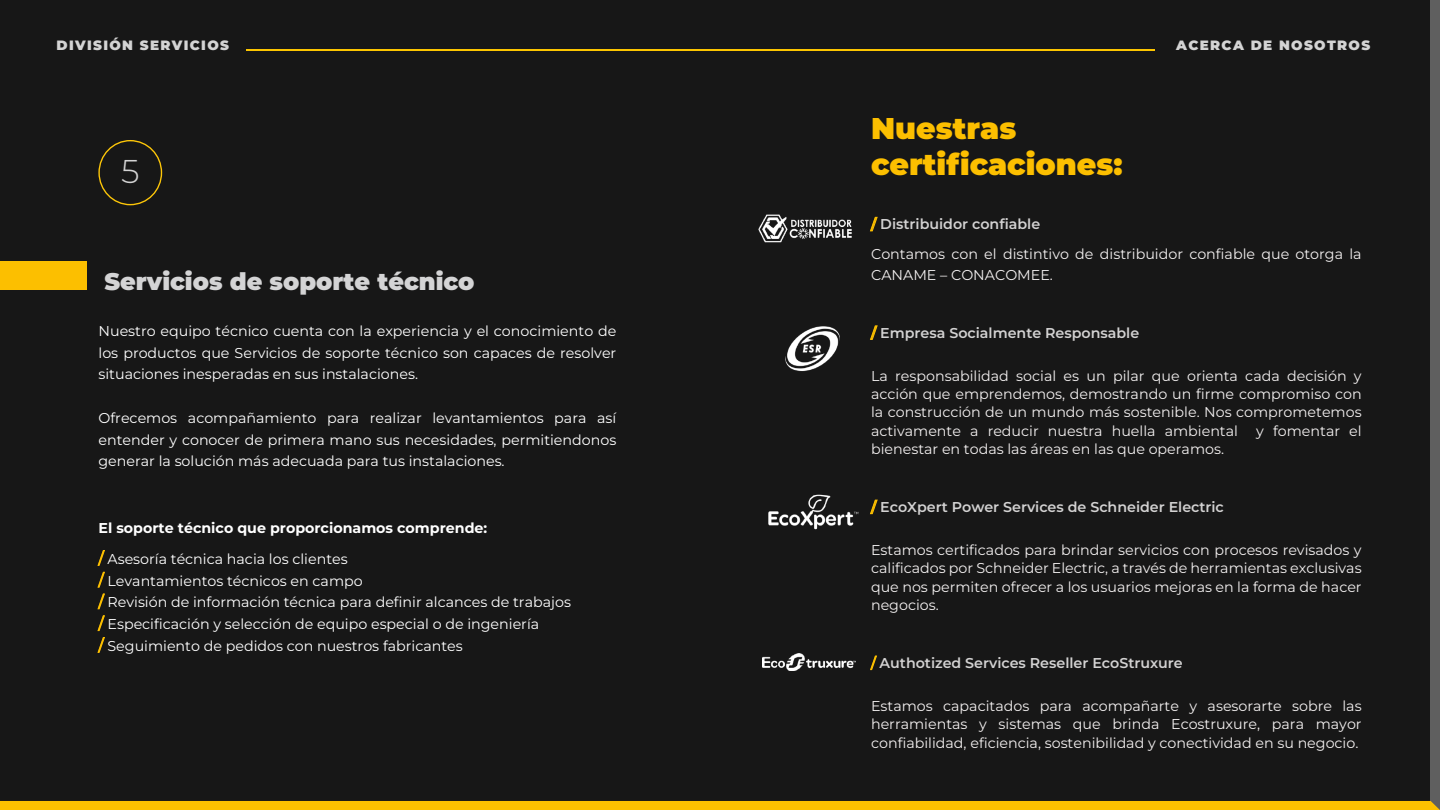
<style>
.page{position:relative;width:1440px;height:810px;background:#fff}
.page>*{position:absolute;margin:0;border:0;box-sizing:border-box;transform-origin:0 0}
.t1{font:300 32.92px "Montserrat";color:#d3d3d3}
.t2{font:900 30px/36px "Montserrat";color:#fcbf00}
.t3{font:900 24px "Montserrat";color:#d4d4d5}
.t4{font:14.25px/18.4px "Montserrat";color:#f3f0f0;text-align:justify}
.t5{font:14.25px/21.8px "Montserrat";color:#fff;text-align:justify}
.t6{font:600 14.25px "Montserrat";color:#d3d2d2}
.t7{font:700 14.25px "Montserrat";color:#fff}
.t8{font:900 13.5px "Montserrat";letter-spacing:.1em;color:#d4d4d4}
.s1{font-size:15.75px;color:#fcbf00}
.s2{font-weight:600;color:#fbbe00}
.s3{font-weight:600;color:#d3d2d2}
.s4{color:#fbbe00}
.s5{font-weight:400;color:#fbbe00}
</style>
<div class="page">
<div style="left:720px;top:0;width:720px;height:810px;background:#171717"></div>
<div style="left:0;top:0;width:720px;height:810px;background:#171717"></div>
<div style="left:1431px;top:0;width:9px;height:810px;background:#5f5f5f"></div>
<div style="left:0;top:801px;width:1440px;height:9px;background:#fdc100"></div>
<div style="left:0;top:261px;width:87px;height:29px;background:#fcbf00"></div>
<div style="left:98px;top:140px;width:64px;height:65px;border:1px solid #fdc608;border-radius:50%"></div>
<svg style="left:97px;top:550px;width:8px;height:16px"></svg>
<svg style="left:97px;top:572px;width:8px;height:59px"></svg>
<svg style="left:97px;top:637px;width:8px;height:16px"></svg>
<svg style="left:870px;top:216px;width:8px;height:16px"></svg>
<svg style="left:870px;top:325px;width:8px;height:15px"></svg>
<svg style="left:870px;top:499px;width:8px;height:16px"></svg>
<svg style="left:870px;top:655px;width:7px;height:16px"></svg>
<img style="left:785px;top:326px;width:55px;height:45px">
<img style="left:768px;top:494px;width:91px;height:36px">
<img style="left:789px;top:219px;width:63px;height:20px">
<img style="left:763px;top:653px;width:93px;height:17px">
<hr style="left:246px;top:49px;width:909px;height:1px;background:#fcc500">
<svg style="left:758px;top:214px;width:30px;height:29px"></svg>
<p class="t8" style="left:57px;top:37px;width:174px">DIVISIÓN SERVICIOS</p>
<p class="t8" style="left:1176px;top:37px;width:196px">ACERCA DE NOSOTROS</p>
<h1 class="t1" style="left:121px;top:150px;width:20px">5</h1>
<h3 class="t3" style="left:105px;top:265px;width:372px">Servicios de soporte técnico</h3>
<p class="t5" style="left:99px;top:319px;width:519px">Nuestro equipo técnico cuenta con la experiencia y el conocimiento de los productos que Servicios de soporte técnico son capaces de resolver situaciones inesperadas en sus instalaciones.</p>
<p class="t5" style="left:99px;top:406px;width:519px">Ofrecemos acompañamiento para realizar levantamientos para así entender y conocer de primera mano sus necesidades, permitiendonos generar la solución más adecuada para tus instalaciones.</p>
<p class="t7" style="left:99px;top:518px;width:390px">El soporte técnico que proporcionamos comprende:</p>
<p class="t5" style="left:99px;top:547px;width:474px;text-align:left"><span class="s1">/</span> Asesoría técnica hacia los clientes<br><span class="s1">/</span> Levantamientos técnicos en campo<br><span class="s1">/</span> Revisión de información técnica para definir alcances de trabajos <span class="s1">/</span> Especificación y selección de equipo especial o de ingeniería<br><span class="s1">/</span> Seguimiento de pedidos con nuestros fabricantes</p>
<h2 class="t2" style="left:871px;top:110px;width:253px">Nuestras certificaciones:</h2>
<p class="t4" style="left:871px;top:209px;width:492px;line-height:29.8px"><span class="s2">/</span> <span class="s3">Distribuidor confiable<br></span>Contamos con el distintivo de distribuidor confiable que otorga la</p>
<p class="t4" style="left:871px;top:265px;width:183px">CANAME – CONACOMEE.</p>
<p class="t6" style="left:871px;top:323px;width:270px"><span class="s4">/</span> Empresa Socialmente Responsable</p>
<p class="t4" style="left:871px;top:366px;width:492px">La responsabilidad social es un pilar que orienta cada decisión y acción que emprendemos, demostrando un firme compromiso con la construcción de un mundo más sostenible. Nos comprometemos activamente a reducir nuestra huella ambiental</p>
<p class="t4" style="left:1256px;top:421px;width:107px">y fomentar el</p>
<p class="t4" style="left:871px;top:439px;width:354px">bienestar en todas las áreas en las que operamos.</p>
<p class="t6" style="left:871px;top:498px;width:354px"><span class="s4">/</span> EcoXpert Power Services de Schneider Electric</p>
<p class="t4" style="left:871px;top:540px;width:492px">Estamos certificados para brindar servicios con procesos revisados y calificados por Schneider Electric, a través de herramientas exclusivas que nos permiten ofrecer a los usuarios mejoras en la forma de hacer negocios.</p>
<p class="t6" style="left:871px;top:654px;width:313px"><span class="s5">/</span> Authotized Services Reseller EcoStruxure</p>
<p class="t4" style="left:871px;top:696px;width:492px">Estamos capacitados para acompañarte y asesorarte sobre las herramientas y sistemas que brinda Ecostruxure, para mayor confiabilidad, eficiencia, sostenibilidad y conectividad en su negocio.</p>
</div>
